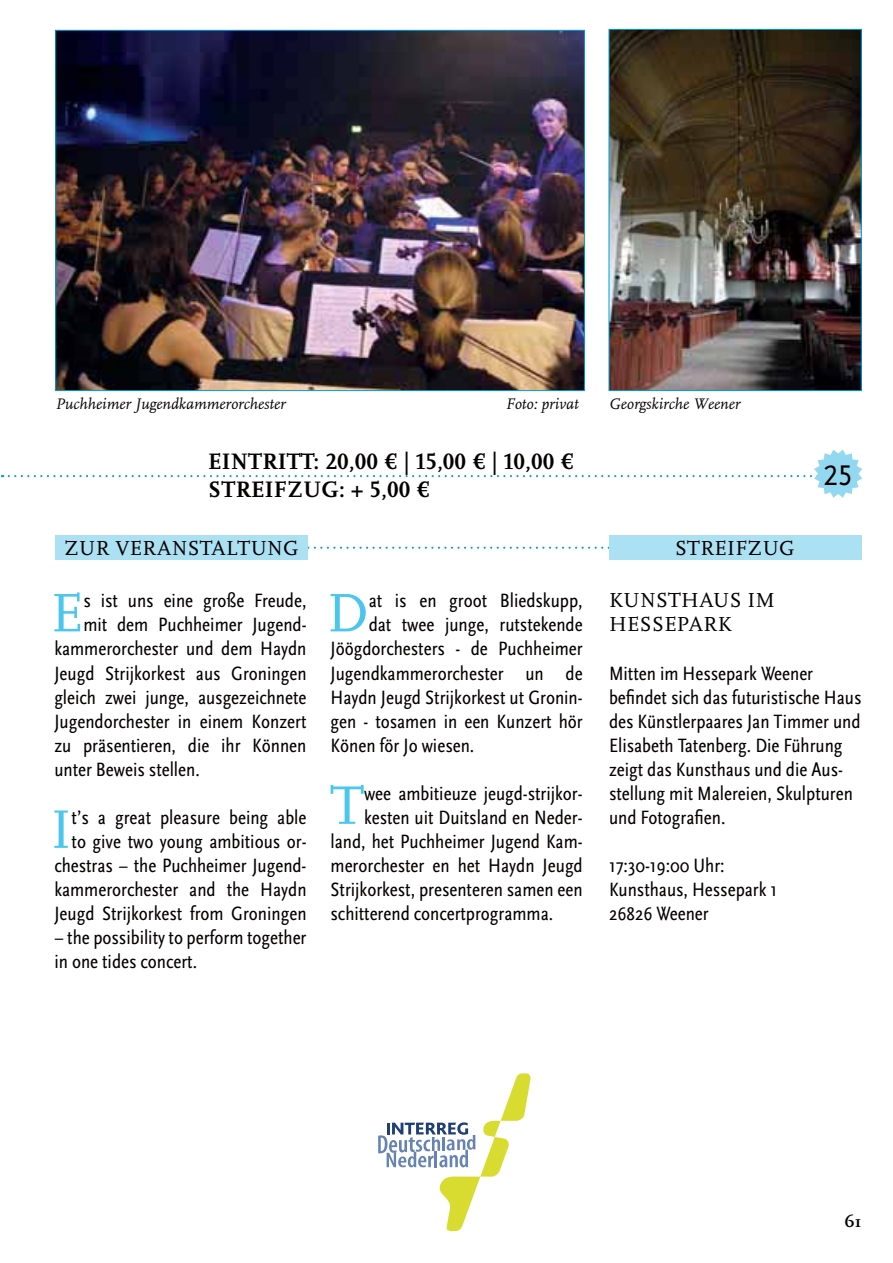
<style>
.page{position:relative;width:893px;height:1263px;background:#fff}
.page>*{position:absolute;margin:0;border:0;box-sizing:border-box;transform-origin:0 0}
.t1{font:56.55px "Scala Pro";color:#4bc7ed}
.t2{font:29.7px "Scala Sans Caps";color:#040000}
.t3{font:700 23.4px/28px "Scala Pro";letter-spacing:.01em;color:#040000}
.t4{font:21.15px/24px "Scala Pro";letter-spacing:.015em;color:#040000}
.t5{font:20.1px/24px "Scala Sans Regular Con";color:#040000}
.t6{font:700 16.95px "Scala Pro";color:#040000}
.t7{font:italic 15.9px "FF Scala";color:#040000}
</style>
<div class="page">
<img style="left:57px;top:32px;width:526px;height:357px">
<img style="left:611px;top:31px;width:248px;height:358px">
<div style="left:609px;top:29px;width:252px;height:362px;border:1px solid #009eda"></div>
<svg style="left:9px;top:450px;width:853px;height:48px"></svg>
<svg style="left:308px;top:547px;width:301px;height:2px"></svg>
<div style="left:55px;top:535px;width:253px;height:24px;background:#ace0f3"></div>
<div style="left:609px;top:535px;width:252px;height:24px;background:#ace0f3"></div>
<svg style="left:378px;top:1073px;width:152px;height:158px"></svg>
<p class="t7" style="left:55px;top:396px;width:232px">Puchheimer Jugendkammerorchester</p>
<p class="t7" style="left:506px;top:396px;width:74px">Foto: privat</p>
<p class="t7" style="left:609px;top:396px;width:133px">Georgskirche Weener</p>
<p class="t3" style="left:208px;top:449px;width:367px">EINTRITT: 20,00 € | 15,00 € | 10,00 €<br>STREIFZUG: + 5,00 €</p>
<p class="t4" style="left:64px;top:537px;width:236px">ZUR VERANSTALTUNG</p>
<p class="t4" style="left:675px;top:537px;width:121px">STREIFZUG</p>
<h2 class="t2" style="left:823px;top:460px;width:31px">25</h2>
<h1 class="t1" style="left:51px;top:588px;width:34px">E</h1>
<p class="t5" style="left:83px;top:591px;width:225px">s ist uns eine große Freude,</p>
<p class="t5" style="left:83px;top:615px;width:225px">mit dem Puchheimer Jugend-</p>
<p class="t5" style="left:54px;top:639px;width:254px">kammerorchester und dem Haydn</p>
<p class="t5" style="left:54px;top:663px;width:254px">Jeugd Strijkorkest aus Groningen</p>
<p class="t5" style="left:54px;top:687px;width:254px">gleich zwei junge, ausgezeichnete</p>
<p class="t5" style="left:54px;top:711px;width:254px">Jugendorchester in einem Konzert</p>
<p class="t5" style="left:54px;top:735px;width:254px">zu präsentieren, die ihr Können</p>
<p class="t5" style="left:54px;top:759px;width:147px">unter Beweis stellen.</p>
<h1 class="t1" style="left:51px;top:804px;width:23px">I</h1>
<p class="t5" style="left:54px;top:807px;width:254px;text-align:right">t’s a great pleasure being able to give two young ambitious or&shy;chestras – the Puchheimer Jugend&shy;kammerorchester and the Haydn<br>Jeugd Strijkorkest from Groningen</p>
<p class="t5" style="left:54px;top:927px;width:254px">– the possibility to perform together in one tides concert.</p>
<h1 class="t1" style="left:327px;top:588px;width:43px">D</h1>
<p class="t5" style="left:369px;top:591px;width:215px">at is en groot Bliedskupp,</p>
<p class="t5" style="left:369px;top:615px;width:216px">dat twee junge, rutstekende</p>
<p class="t5" style="left:331px;top:639px;width:254px">Jöögdorchesters - de Puchheimer</p>
<p class="t5" style="left:331px;top:663px;width:254px">Jugendkammerorchester un de</p>
<p class="t5" style="left:331px;top:687px;width:254px">Haydn Jeugd Strijkorkest ut Gronin-</p>
<p class="t5" style="left:331px;top:711px;width:254px">gen - tosamen in een Kunzert hör</p>
<p class="t5" style="left:331px;top:735px;width:145px">Könen för Jo wiesen.</p>
<h1 class="t1" style="left:330px;top:780px;width:35px">T</h1>
<p class="t5" style="left:364px;top:783px;width:220px">wee ambitieuze jeugd-strijkor-</p>
<p class="t5" style="left:364px;top:807px;width:220px">kesten uit Duitsland en Neder-</p>
<p class="t5" style="left:331px;top:831px;width:254px">land, het Puchheimer Jugend Kam-</p>
<p class="t5" style="left:331px;top:855px;width:254px">merorchester en het Haydn Jeugd</p>
<p class="t5" style="left:331px;top:879px;width:254px">Strijkorkest, presenteren samen een</p>
<p class="t5" style="left:331px;top:903px;width:224px">schitterend concertprogramma.</p>
<p class="t4" style="left:609px;top:590px;width:167px">KUNSTHAUS IM<br>HESSEPARK</p>
<p class="t5" style="left:609px;top:663px;width:254px">Mitten im Hessepark Weener befindet sich das futuristische Haus des Künstlerpaares Jan Timmer und<br>Elisabeth Tatenberg. Die Führung zeigt das Kunsthaus und die Aus&shy;stellung mit Malereien, Skulpturen und Fotografien.</p>
<p class="t5" style="left:609px;top:855px;width:170px">17:30-19:00 Uhr:<br>Kunsthaus, Hessepark 1<br>26826 Weener</p>
<p class="t6" style="left:844px;top:1214px;width:18px">61</p>
</div>
